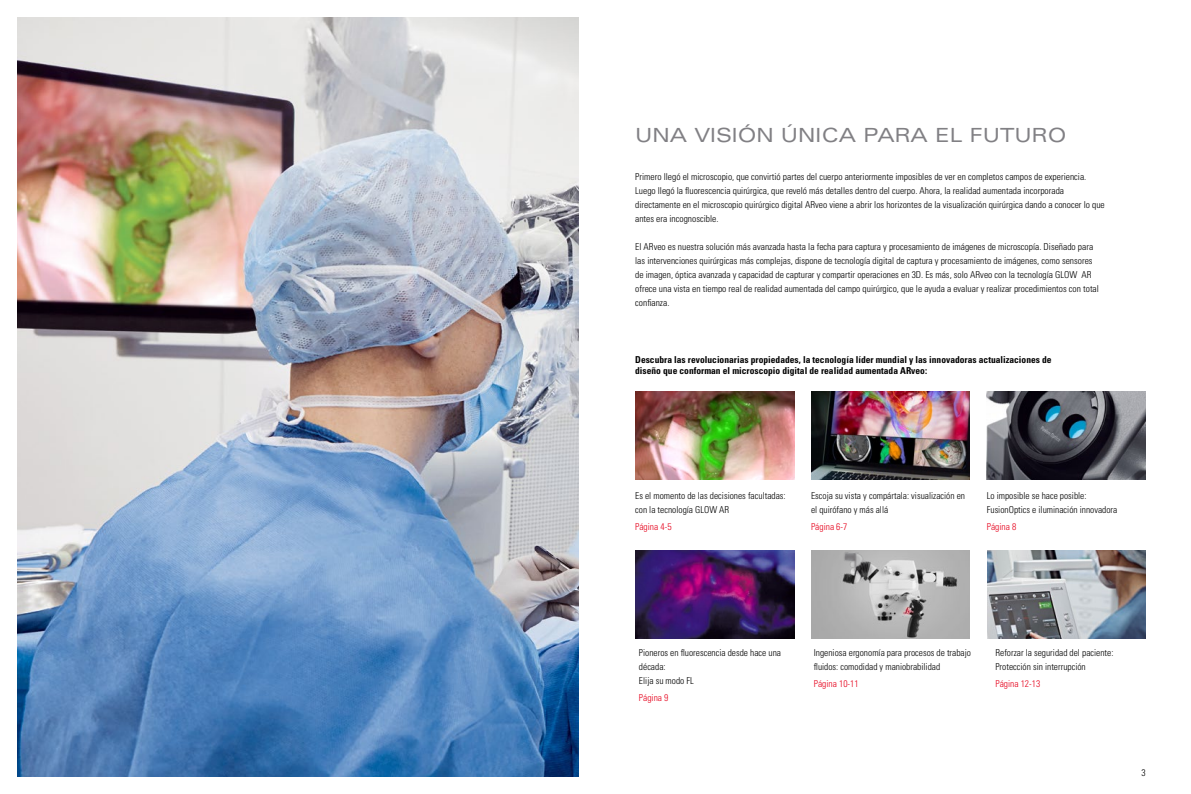
<style>
.page{position:relative;width:1191px;height:794px;background:#fff}
.page>*{position:absolute;margin:0;border:0;box-sizing:border-box;transform-origin:0 0}
.t1{font:expanded 19.5px "Univers LT Std";color:#818084}
.t2{font:300 condensed 9.5px/14px "Univers LT Std";color:#000}
.t3{font:700 condensed 9.5px/11.4px "Univers LT Std";color:#000}
.t4{font:300 condensed 9.5px "Univers LT Std";color:#e6001b}
</style>
<div class="page">
<img style="left:635px;top:391px;width:159px;height:88px">
<img style="left:635px;top:550px;width:159px;height:88px">
<img style="left:811px;top:391px;width:158px;height:88px">
<img style="left:986px;top:392px;width:159px;height:87px">
<img style="left:987px;top:550px;width:158px;height:88px">
<img style="left:811px;top:550px;width:158px;height:88px">
<img style="left:819px;top:550px;width:65px;height:37px">
<img style="left:17px;top:17px;width:561px;height:760px">
<h1 class="t1" style="left:635px;top:123px;width:433px">UNA VISIÓN ÚNICA PARA EL FUTURO</h1>
<p class="t2" style="left:635px;top:169px;width:471px">Primero llegó el microscopio, que convirtió partes del cuerpo anteriormente imposibles de ver en completos campos de experiencia.<br>Luego llegó la fluorescencia quirúrgica, que reveló más detalles dentro del cuerpo. Ahora, la realidad aumentada incorporada directamente en el microscopio quirúrgico digital ARveo viene a abrir los horizontes de la visualización quirúrgica dando a conocer lo que antes era incognoscible.</p>
<p class="t2" style="left:635px;top:239px;width:465px">El ARveo es nuestra solución más avanzada hasta la fecha para captura y procesamiento de imágenes de microscopía. Diseñado para las intervenciones quirúrgicas más complejas, dispone de tecnología digital de captura y procesamiento de imágenes, como sensores de imagen, óptica avanzada y capacidad de capturar y compartir operaciones en 3D. Es más, solo ARveo con la tecnología GLOW AR ofrece una vista en tiempo real de realidad aumentada del campo quirúrgico, que le ayuda a evaluar y realizar procedimientos con total confianza.</p>
<p class="t3" style="left:635px;top:354px;width:418px">Descubra las revolucionarias propiedades, la tecnología líder mundial y las innovadoras actualizaciones de diseño que conforman el microscopio digital de realidad aumentada ARveo:</p>
<p class="t2" style="left:635px;top:488px;width:152px">Es el momento de las decisiones facultadas: con la tecnología GLOW AR</p>
<p class="t4" style="left:635px;top:521px;width:38px">Página 4-5</p>
<p class="t2" style="left:811px;top:488px;width:156px">Escoja su vista y compártala: visualización en el quirófano y más allá</p>
<p class="t4" style="left:811px;top:521px;width:38px">Página 6-7</p>
<p class="t2" style="left:986px;top:488px;width:132px">Lo imposible se hace posible:<br>FusionOptics e iluminación innovadora</p>
<p class="t4" style="left:986px;top:521px;width:31px">Página 8</p>
<p class="t2" style="left:639px;top:646px;width:144px">Pioneros en fluorescencia desde hace una década:<br>Elija su modo FL</p>
<p class="t4" style="left:639px;top:692px;width:31px">Página 9</p>
<p class="t2" style="left:814px;top:646px;width:159px">Ingeniosa ergonomía para procesos de trabajo fluidos: comodidad y maniobrabilidad</p>
<p class="t4" style="left:814px;top:678px;width:46px">Página 10-11</p>
<p class="t2" style="left:995px;top:646px;width:120px">Reforzar la seguridad del paciente:<br>Protección sin interrupción</p>
<p class="t4" style="left:995px;top:678px;width:46px">Página 12-13</p>
<p class="t2" style="left:1141px;top:766px;width:6px">3</p>
</div>
